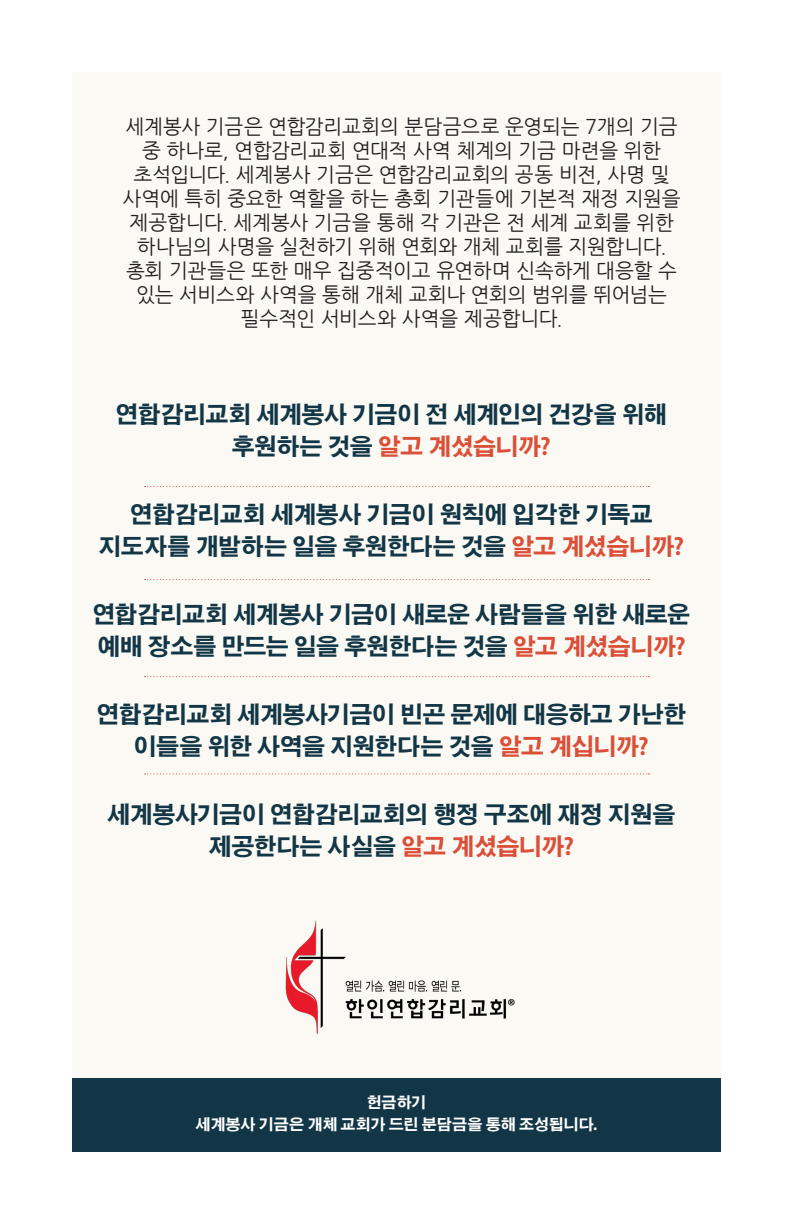
<style>
.page{position:relative;width:792px;height:1224px;background:#fff}
.page>*{position:absolute;margin:0;border:0;box-sizing:border-box;transform-origin:0 0}
.t1{font:700 23px/32px "Adobe Gothic Std";letter-spacing:-.025em;color:#123645;text-align:center}
.t2{font:20px/24px "Nanum Gothic";letter-spacing:-.005em;color:#231f20;text-align:center}
.t3{font:700 15px "Adobe Gothic Std";color:#fff}
.s1{color:#db4f38}
</style>
<div class="page">
<div style="left:72px;top:72px;width:649px;height:1006px;background:#faf9f4"></div>
<div style="left:72px;top:1078px;width:649px;height:74px;background:#123645"></div>
<svg style="left:144px;top:486px;width:505px;height:1px"></svg>
<svg style="left:144px;top:579px;width:505px;height:1px"></svg>
<svg style="left:144px;top:676px;width:505px;height:1px"></svg>
<svg style="left:144px;top:773px;width:505px;height:1px"></svg>
<img style="left:285px;top:920px;width:230px;height:114px">
<p class="t2" style="left:123px;top:115px;width:560px">세계봉사 기금은 연합감리교회의 분담금으로 운영되는 7개의 기금 중 하나로, 연합감리교회 연대적 사역 체계의 기금 마련을 위한 초석입니다. 세계봉사 기금은 연합감리교회의 공동 비전, 사명 및 사역에 특히 중요한 역할을 하는 총회 기관들에 기본적 재정 지원을 제공합니다. 세계봉사 기금을 통해 각 기관은 전 세계 교회를 위한 하나님의 사명을 실천하기 위해 연회와 개체 교회를 지원합니다. 총회 기관들은 또한 매우 집중적이고 유연하며 신속하게 대응할 수 있는 서비스와 사역을 통해 개체 교회나 연회의 범위를 뛰어넘는 필수적인 서비스와 사역을 제공합니다.</p>
<p class="t1" style="left:116px;top:399px;width:553px">연합감리교회 세계봉사 기금이 전 세계인의 건강을 위해 후원하는 것을 <span class="s1">알고 계셨습니까?</span></p>
<p class="t1" style="left:99px;top:499px;width:587px">연합감리교회 세계봉사 기금이 원칙에 입각한 기독교 지도자를 개발하는 일을 후원한다는 것을 <span class="s1">알고 계셨습니까?</span></p>
<p class="t1" style="left:92px;top:599px;width:599px;text-align:left">연합감리교회 세계봉사 기금이 새로운 사람들을 위한 새로운 예배 장소를 만드는 일을 후원한다는 것을 <span class="s1">알고 계셨습니까?</span></p>
<p class="t1" style="left:97px;top:699px;width:591px">연합감리교회 세계봉사기금이 빈곤 문제에 대응하고 가난한 이들을 위한 사역을 지원한다는 것을 <span class="s1">알고 계십니까?</span></p>
<p class="t1" style="left:107px;top:799px;width:570px">세계봉사기금이 연합감리교회의 행정 구조에 재정 지원을 제공한다는 사실을 <span class="s1">알고 계셨습니까?</span></p>
<p class="t3" style="left:367px;top:1094px;width:61px">헌금하기</p>
<p class="t3" style="left:196px;top:1115px;width:403px">세계봉사 기금은 개체 교회가 드린 분담금을 통해 조성됩니다.</p>
</div>
